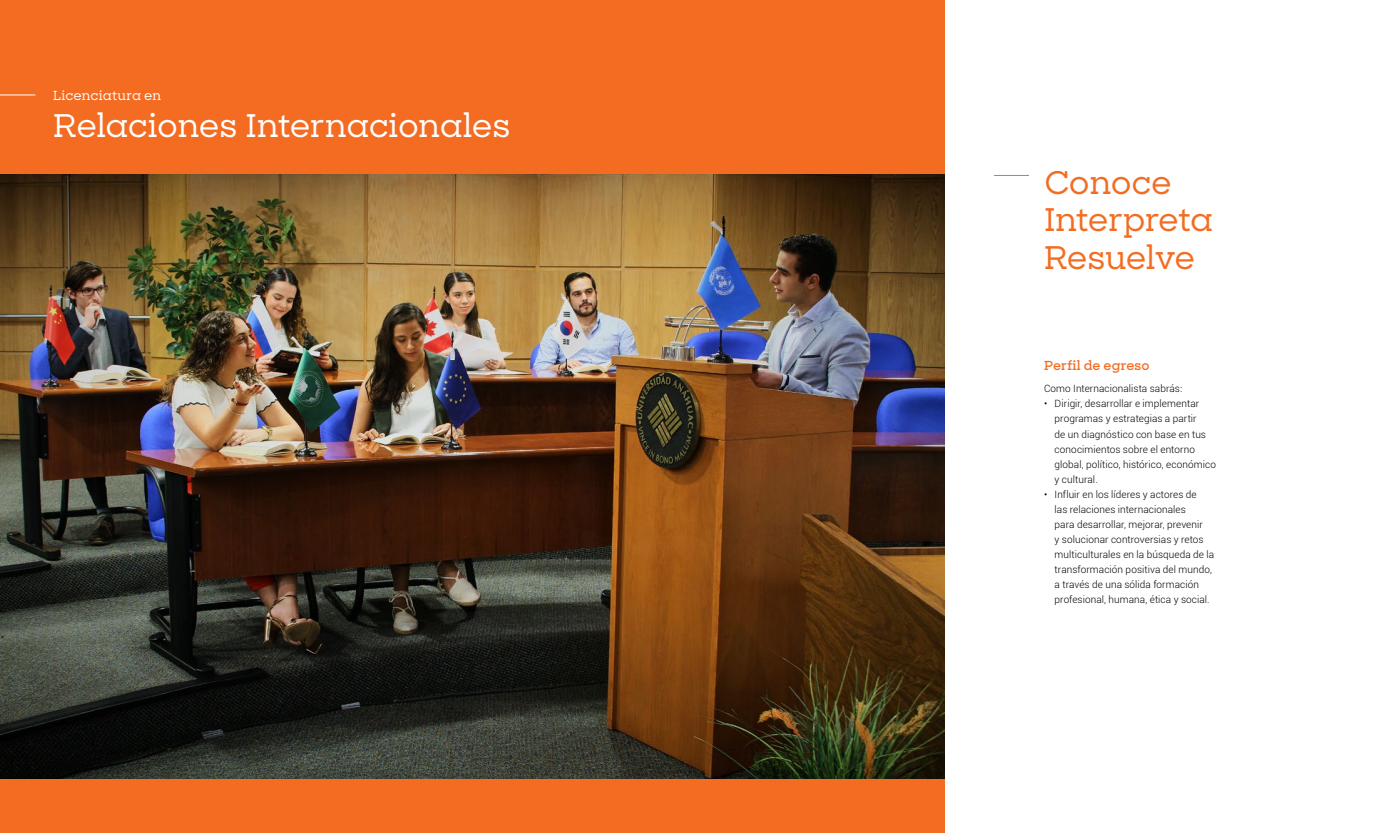
<style>
.page{position:relative;width:1382px;height:833px;background:#fff}
.page>*{position:absolute;margin:0;border:0;box-sizing:border-box;transform-origin:0 0}
.t1{font:500 31.25px "Sharp Slab";letter-spacing:-.01em;color:#fff}
.t2{font:500 31.25px/37.5px "Sharp Slab";letter-spacing:-.02em;color:#f36c21}
.t3{font:500 12.5px "Sharp Slab";letter-spacing:.005em;color:#fff}
.t4{font:600 12.5px "Sharp Slab";letter-spacing:.01em;color:#f36c21}
.t5{font:300 10px/15px "Roboto";letter-spacing:.01em;color:#000}
</style>
<div class="page">
<div style="left:0;top:0;width:944px;height:833px;background:#f36c21"></div>
<hr style="left:0;top:94px;width:35px;height:1px;background:#fff">
<img style="left:0;top:175px;width:944px;height:604px">
<hr style="left:994px;top:175px;width:35px;height:1px;background:#f36c21">
<p class="t3" style="left:53px;top:86px;width:110px">Licenciatura en</p>
<h1 class="t1" style="left:53px;top:104px;width:459px">Relaciones Internacionales</h1>
<h1 class="t2" style="left:1044px;top:163px;width:170px">Conoce<br>Interpreta<br>Resuelve</h1>
<p class="t4" style="left:1044px;top:356px;width:107px">Perfil de egreso</p>
<p class="t5" style="left:1044px;top:381px;width:140px">Como Internacionalista sabrás:</p>
<p class="t5" style="left:1055px;top:396px;width:163px;text-indent:-11px">• Dirigir, desarrollar e implementar programas y estrategias a partir<br>de un diagnóstico con base en tus conocimientos sobre el entorno global, político, histórico, económico y cultural.</p>
<p class="t5" style="left:1055px;top:486px;width:161px;text-indent:-11px">• Influir en los líderes y actores de<br>las relaciones internacionales<br>para desarrollar, mejorar, prevenir<br>y solucionar controversias y retos multiculturales en la búsqueda de la transformación positiva del mundo, a través de una sólida formación profesional, humana, ética y social.</p>
</div>
